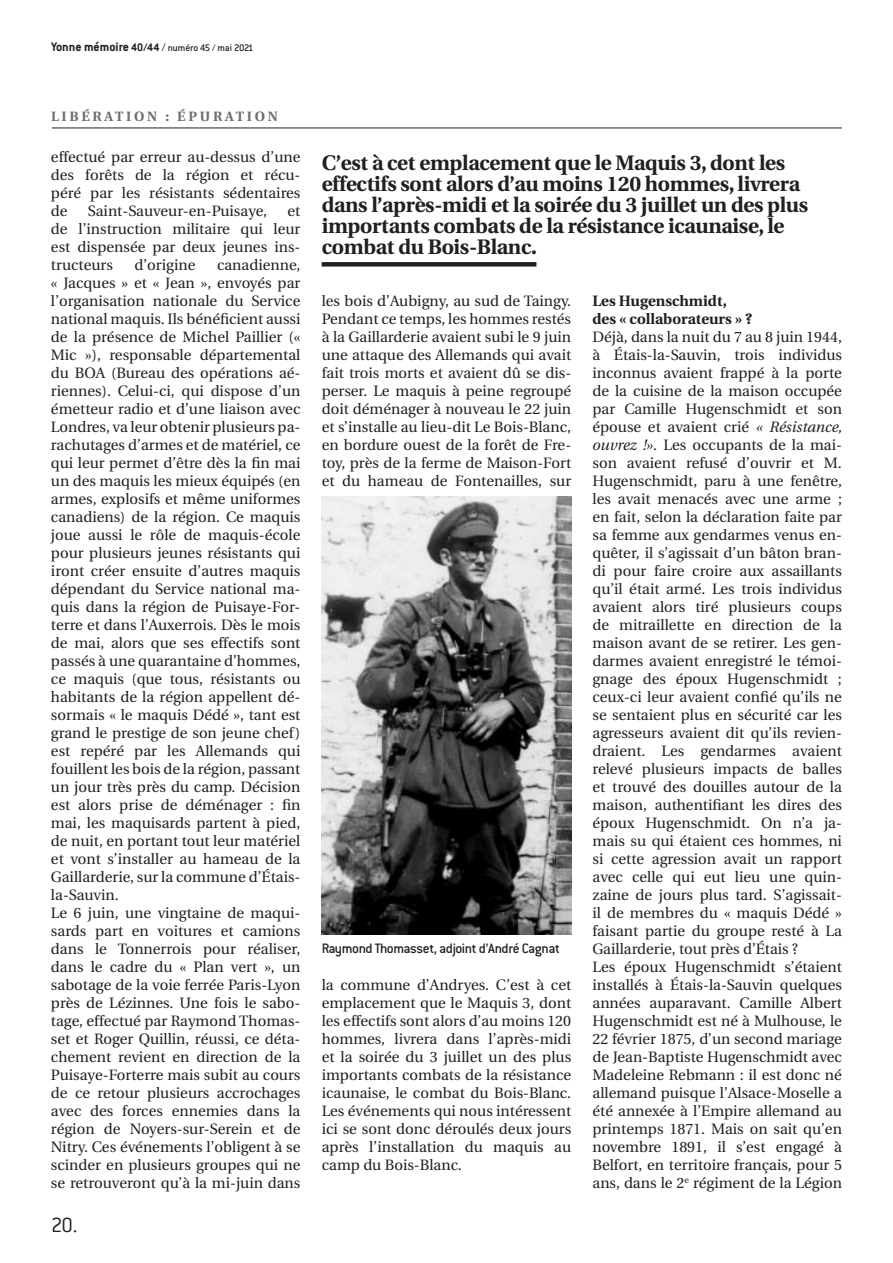
<style>
.page{position:relative;width:893px;height:1263px;background:#fff}
.page>*{position:absolute;margin:0;border:0;box-sizing:border-box;transform-origin:0 0}
.t1{font:300 22.5px "Conduit ITC";color:#231f20}
.t2{font:700 21px/21px "Utopia";letter-spacing:-.015em;color:#231f20}
.t3{font:15px/18px "Utopia";color:#231f20;text-align:justify}
.t4{font:500 15px "Conduit ITC";letter-spacing:-.03em;color:#231f20}
.t5{font:700 15px/18px "Utopia";color:#231f20}
.t6{font:700 13.5px "Utopia";letter-spacing:.2em;color:#6c6d70}
.t7{font:500 10.5px "Conduit ITC";letter-spacing:-.02em;color:#231f20}
.s1{font-weight:700;font-size:13.5px}
.s2{font-weight:700;font-size:12px}
.s3{font-size:12px}
.s4{font-style:italic}
</style>
<div class="page">
<hr style="left:52px;top:128px;width:790px;height:1px;background:#231f20">
<div style="left:322px;top:262px;width:214px;height:5px;background:#231f20"></div>
<img style="left:322px;top:496px;width:249px;height:438px">
<p class="t7" style="left:51px;top:42px;width:204px"><span class="s1">Yonne mémoire</span> <span class="s2">40/44</span> <span class="s3">/</span> numéro 45 / mai 2021</p>
<p class="t6" style="left:51px;top:108px;width:228px">LIBÉRATION : ÉPURATION</p>
<p class="t3" style="left:51px;top:148px;width:251px">effectué par erreur au-dessus d’une des forêts de la région et récu&shy;péré par les résistants sédentaires de</p>
<p class="t3" style="left:88px;top:202px;width:181px">Saint-Sauveur-en-Puisaye,</p>
<p class="t3" style="left:51px;top:202px;width:251px;text-indent:237px">et de l’instruction militaire qui leur est dispensée par deux jeunes ins&shy;tructeurs</p>
<p class="t3" style="left:135px;top:256px;width:62px">d’origine</p>
<p class="t3" style="left:51px;top:256px;width:251px;text-align:left;text-indent:166px">canadienne, « Jacques » et « Jean », envoyés par l’organisation nationale du Service national maquis. Ils bénéficient aussi de la présence de Michel Paillier (« Mic »), responsable départemental du BOA (Bureau des opérations aé&shy;riennes). Celui-ci, qui dispose d’un émetteur radio et d’une liaison avec Londres, va leur obtenir plusieurs pa&shy;rachutages d’armes et de matériel, ce qui leur permet d’être dès la fin mai un des maquis les mieux équipés (en armes, explosifs et même uniformes canadiens) de la région. Ce maquis joue aussi le rôle de maquis-école pour plusieurs jeunes résistants qui iront créer ensuite d’autres maquis dépendant du Service national ma&shy;quis dans la région de Puisaye-For&shy;terre et dans l’Auxerrois. Dès le mois de mai, alors que ses effectifs sont passés à une quarantaine d’hommes, ce maquis (que tous, résistants ou habitants de la région appellent dé&shy;sormais « le maquis Dédé », tant est grand le prestige de son jeune chef) est repéré par les Allemands qui fouillent les bois de la région, passant un jour très près du camp. Décision est alors prise de déménager : fin mai, les maquisards partent à pied, de nuit, en portant tout leur matériel et vont s’installer au hameau de la Gaillarderie, sur la commune d’Étais&shy;la-Sauvin.<br>Le 6 juin, une vingtaine de maqui&shy;sards part en voitures et camions dans le Tonnerrois pour réaliser, dans le cadre du « Plan vert », un sabotage de la voie ferrée Paris-Lyon près de Lézinnes. Une fois le sabo&shy;tage, effectué par Raymond Thomas&shy;set et Roger Quillin, réussi, ce déta&shy;chement revient en direction de la Puisaye-Forterre mais subit au cours de ce retour plusieurs accrochages avec des forces ennemies dans la région de Noyers-sur-Serein et de Nitry. Ces événements l’obligent à se scinder en plusieurs groupes qui ne se retrouveront qu’à la mi-juin dans</p>
<h1 class="t1" style="left:51px;top:1213px;width:28px">20.</h1>
<h2 class="t2" style="left:322px;top:152px;width:488px">C’est à cet emplacement que le Maquis 3, dont les effectifs sont alors d’au moins 120 hommes, livrera dans l’après-midi et la soirée du 3 juillet un des plus importants combats de la résistance icaunaise, le combat du Bois-Blanc.</h2>
<p class="t3" style="left:322px;top:292px;width:251px">les bois d’Aubigny, au sud de Taingy.<br>Pendant ce temps, les hommes restés à la Gaillarderie avaient subi le 9 juin une attaque des Allemands qui avait fait trois morts et avaient dû se dis&shy;perser. Le maquis à peine regroupé doit déménager à nouveau le 22 juin et s’installe au lieu-dit Le Bois-Blanc, en bordure ouest de la forêt de Fre&shy;toy, près de la ferme de Maison-Fort et du hameau de Fontenailles, sur</p>
<p class="t4" style="left:322px;top:940px;width:240px">Raymond Thomasset, adjoint d’André Cagnat</p>
<p class="t3" style="left:322px;top:976px;width:251px">la commune d’Andryes. C’est à cet emplacement que le Maquis 3, dont les effectifs sont alors d’au moins 120 hommes, livrera dans l’après-midi et la soirée du 3 juillet un des plus importants combats de la résistance icaunaise, le combat du Bois-Blanc.<br>Les événements qui nous intéressent ici se sont donc déroulés deux jours après l’installation du maquis au camp du Bois-Blanc.</p>
<p class="t5" style="left:592px;top:292px;width:161px">Les Hugenschmidt, des « collaborateurs » ?</p>
<p class="t3" style="left:592px;top:328px;width:252px;text-align:left">Déjà, dans la nuit du 7 au 8 juin 1944, à Étais-la-Sauvin, trois individus inconnus avaient frappé à la porte de la cuisine de la maison occupée par Camille Hugenschmidt et son épouse et avaient crié <span class="s4">« Résistance, ouvrez !».</span> Les occupants de la mai&shy;son avaient refusé d’ouvrir et M.<br>Hugenschmidt, paru à une fenêtre, les avait menacés avec une arme ; en fait, selon la déclaration faite par sa femme aux gendarmes venus en&shy;quêter, il s’agissait d’un bâton bran&shy;di pour faire croire aux assaillants qu’il était armé. Les trois individus avaient alors tiré plusieurs coups de mitraillette en direction de la maison avant de se retirer. Les gen&shy;darmes avaient enregistré le témoi&shy;gnage des époux Hugenschmidt ; ceux-ci leur avaient confié qu’ils ne se sentaient plus en sécurité car les agresseurs avaient dit qu’ils revien&shy;draient. Les gendarmes avaient relevé plusieurs impacts de balles et trouvé des douilles autour de la maison, authentifiant les dires des époux Hugenschmidt. On n’a ja&shy;mais su qui étaient ces hommes, ni si cette agression avait un rapport avec celle qui eut lieu une quin&shy;zaine de jours plus tard. S’agissait&shy;il de membres du « maquis Dédé » faisant partie du groupe resté à La Gaillarderie, tout près d’Étais ?<br>Les époux Hugenschmidt s’étaient installés à Étais-la-Sauvin quelques années auparavant. Camille Albert Hugenschmidt est né à Mulhouse, le 22 février 1875, d’un second mariage de Jean-Baptiste Hugenschmidt avec Madeleine Rebmann : il est donc né allemand puisque l’Alsace-Moselle a été annexée à l’Empire allemand au printemps 1871. Mais on sait qu’en novembre 1891, il s’est engagé à Belfort, en territoire français, pour 5 ans, dans le 2<sup>e</sup> régiment de la Légion</p>
</div>
